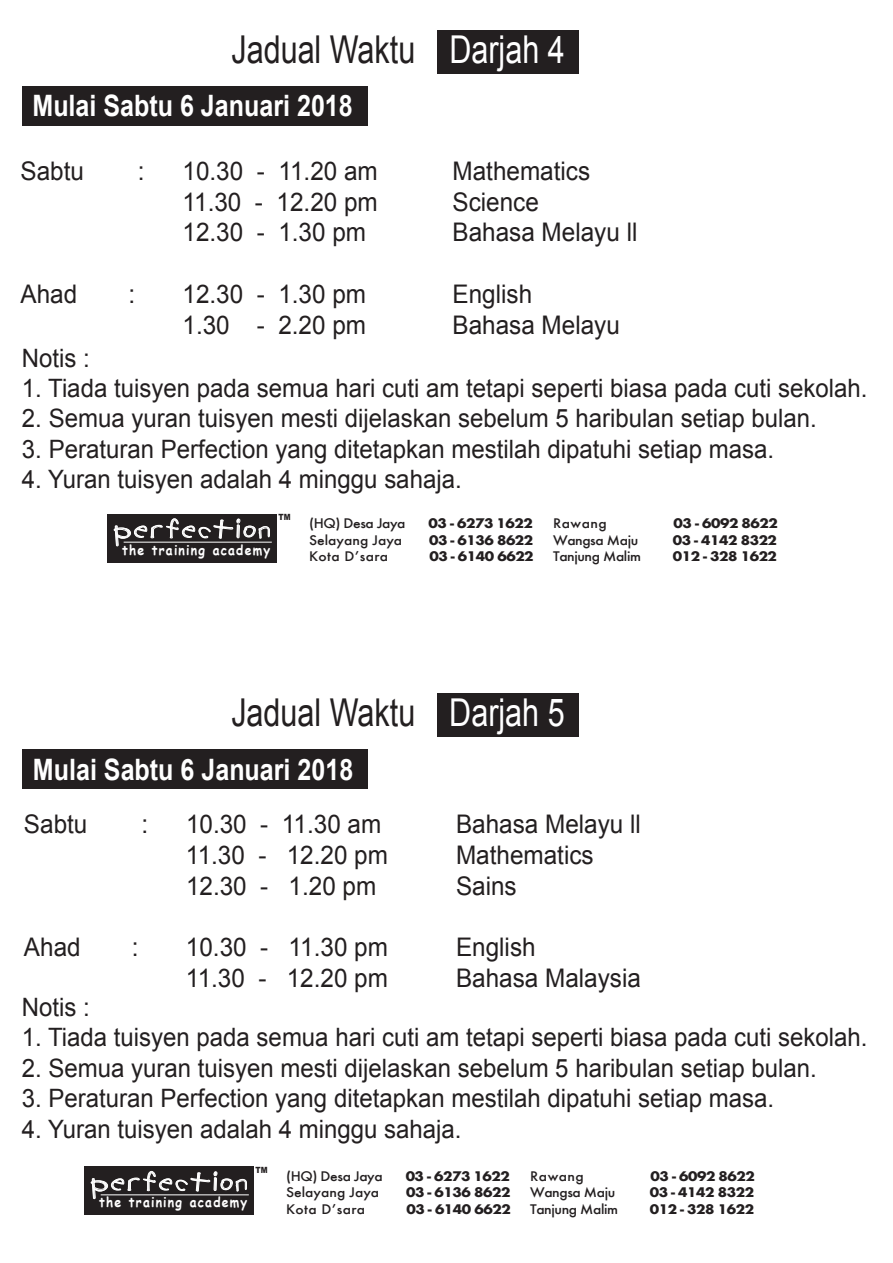
<style>
.page{position:relative;width:893px;height:1263px;background:#fff}
.page>*{position:absolute;margin:0;border:0;box-sizing:border-box;transform-origin:0 0}
.t1{font:38.4px "Arial";color:#231f20;scale:.8 1}
.t2{font:31.65px "FZ HAND22 EX";letter-spacing:.15em;color:#fff;scale:.89 1}
.t3{font:700 29.55px "Arial";color:#fff;scale:.85 1}
.t4{font:25.65px "Arial";color:#231f20;scale:.95 1}
.t5{font:25.35px "Arial";color:#231f20;scale:.95 1}
.t6{font:700 14.4px "Futura";letter-spacing:-.025em;color:#231f20;scale:1.08 1}
.t7{font:500 14.4px "Futura";letter-spacing:-.025em;color:#231f20;scale:1.08 1}
.t8{font:500 14.4px "Futura";letter-spacing:.005em;color:#231f20;scale:1.08 1}
.t9{font:500 14.4px "Futura";letter-spacing:.025em;color:#231f20;scale:1.08 1}
.t10{font:700 13.8px "Comic Sans MS";letter-spacing:.1em;color:#fff;scale:.89 1}
.t11{font:900 8.55px "Arial";color:#231f20;scale:.85 1}
.s1{color:#fff}
</style>
<div class="page">
<div style="left:437px;top:30px;width:142px;height:44px;background:#231f20"></div>
<div style="left:22px;top:87px;width:345px;height:39px;background:#231f20"></div>
<div style="left:108px;top:514px;width:169px;height:49px;background:#231f20"></div>
<svg style="left:113px;top:518px;width:158px;height:29px"></svg>
<hr style="left:124px;top:542px;width:148px;height:1px;background:#fff">
<div style="left:437px;top:693px;width:142px;height:44px;background:#231f20"></div>
<div style="left:22px;top:750px;width:345px;height:39px;background:#231f20"></div>
<div style="left:85px;top:1166px;width:169px;height:49px;background:#231f20"></div>
<svg style="left:90px;top:1170px;width:158px;height:30px"></svg>
<hr style="left:101px;top:1194px;width:148px;height:1px;background:#fff">
<h1 class="t1" style="left:231px;top:24px;width:418px">Jadual Waktu <span class="s1">Darjah 4</span></h1>
<p class="t3" style="left:32px;top:87px;width:378px">Mulai Sabtu 6 Januari 2018</p>
<p class="t4" style="left:20px;top:154px;width:68px">Sabtu</p>
<p class="t4" style="left:138px;top:154px;width:9px">:</p>
<p class="t4" style="left:183px;top:154px;width:207px">10.30 - 11.20 am</p>
<p class="t4" style="left:453px;top:154px;width:146px">Mathematics</p>
<p class="t4" style="left:182px;top:185px;width:207px">11.30 - 12.20 pm</p>
<p class="t4" style="left:452px;top:185px;width:92px">Science</p>
<p class="t4" style="left:182px;top:215px;width:195px">12.30 - 1.30 pm</p>
<p class="t4" style="left:452px;top:215px;width:196px">Bahasa Melayu ll</p>
<p class="t4" style="left:20px;top:277px;width:61px">Ahad</p>
<p class="t4" style="left:128px;top:277px;width:9px">:</p>
<p class="t4" style="left:182px;top:277px;width:195px">12.30 - 1.30 pm</p>
<p class="t4" style="left:452px;top:277px;width:85px">English</p>
<p class="t4" style="left:182px;top:308px;width:195px">1.30 - 2.20 pm</p>
<p class="t4" style="left:453px;top:308px;width:178px">Bahasa Melayu</p>
<p class="t5" style="left:22px;top:341px;width:73px">Notis :</p>
<p class="t5" style="left:22px;top:371px;width:891px">1. Tiada tuisyen pada semua hari cuti am tetapi seperti biasa pada cuti sekolah.</p>
<p class="t5" style="left:22px;top:402px;width:838px">2. Semua yuran tuisyen mesti dijelaskan sebelum 5 haribulan setiap bulan.</p>
<p class="t5" style="left:22px;top:432px;width:793px">3. Peraturan Perfection yang ditetapkan mestilah dipatuhi setiap masa.</p>
<p class="t5" style="left:22px;top:463px;width:464px">4. Yuran tuisyen adalah 4 minggu sahaja.</p>
<p class="t2" style="left:114px;top:512px;width:176px">perfection</p>
<p class="t10" style="left:122px;top:539px;width:168px">the training academy</p>
<p class="t11" style="left:278px;top:511px;width:16px">TM</p>
<p class="t7" style="left:309px;top:515px;width:91px">(HQ) Desa Jaya</p>
<p class="t6" style="left:429px;top:514px;width:98px">03 - 6273 1622</p>
<p class="t8" style="left:309px;top:531px;width:88px">Selayang Jaya</p>
<p class="t6" style="left:429px;top:531px;width:98px">03 - 6136 8622</p>
<p class="t9" style="left:309px;top:548px;width:75px">Kota D’sara</p>
<p class="t6" style="left:429px;top:548px;width:98px">03 - 6140 6622</p>
<p class="t7" style="left:553px;top:515px;width:51px">Rawang</p>
<p class="t6" style="left:674px;top:514px;width:98px">03 - 6092 8622</p>
<p class="t7" style="left:553px;top:531px;width:80px">Wangsa Maju</p>
<p class="t6" style="left:673px;top:531px;width:98px">03 - 4142 8322</p>
<p class="t7" style="left:553px;top:548px;width:83px">Tanjung Malim</p>
<p class="t6" style="left:673px;top:548px;width:98px">012 - 328 1622</p>
<h1 class="t1" style="left:231px;top:687px;width:418px">Jadual Waktu <span class="s1">Darjah 5</span></h1>
<p class="t3" style="left:33px;top:750px;width:378px">Mulai Sabtu 6 Januari 2018</p>
<p class="t4" style="left:24px;top:807px;width:68px">Sabtu</p>
<p class="t4" style="left:141px;top:807px;width:9px">:</p>
<p class="t4" style="left:186px;top:807px;width:207px">10.30 - 11.30 am</p>
<p class="t4" style="left:456px;top:807px;width:196px">Bahasa Melayu ll</p>
<p class="t4" style="left:186px;top:838px;width:214px">11.30 - 12.20 pm</p>
<p class="t4" style="left:456px;top:838px;width:146px">Mathematics</p>
<p class="t4" style="left:186px;top:869px;width:202px">12.30 - 1.20 pm</p>
<p class="t4" style="left:456px;top:869px;width:65px">Sains</p>
<p class="t4" style="left:24px;top:930px;width:61px">Ahad</p>
<p class="t4" style="left:132px;top:930px;width:9px">:</p>
<p class="t4" style="left:186px;top:930px;width:214px">10.30 - 11.30 pm</p>
<p class="t4" style="left:456px;top:930px;width:85px">English</p>
<p class="t4" style="left:186px;top:961px;width:214px">11.30 - 12.20 pm</p>
<p class="t4" style="left:456px;top:961px;width:196px">Bahasa Malaysia</p>
<p class="t5" style="left:22px;top:990px;width:73px">Notis :</p>
<p class="t5" style="left:22px;top:1021px;width:891px">1. Tiada tuisyen pada semua hari cuti am tetapi seperti biasa pada cuti sekolah.</p>
<p class="t5" style="left:22px;top:1051px;width:838px">2. Semua yuran tuisyen mesti dijelaskan sebelum 5 haribulan setiap bulan.</p>
<p class="t5" style="left:22px;top:1082px;width:793px">3. Peraturan Perfection yang ditetapkan mestilah dipatuhi setiap masa.</p>
<p class="t5" style="left:22px;top:1112px;width:464px">4. Yuran tuisyen adalah 4 minggu sahaja.</p>
<p class="t2" style="left:92px;top:1165px;width:176px">perfection</p>
<p class="t10" style="left:99px;top:1192px;width:168px">the training academy</p>
<p class="t11" style="left:255px;top:1163px;width:16px">TM</p>
<p class="t7" style="left:286px;top:1167px;width:91px">(HQ) Desa Jaya</p>
<p class="t6" style="left:406px;top:1167px;width:98px">03 - 6273 1622</p>
<p class="t8" style="left:286px;top:1184px;width:88px">Selayang Jaya</p>
<p class="t6" style="left:406px;top:1184px;width:98px">03 - 6136 8622</p>
<p class="t9" style="left:286px;top:1201px;width:75px">Kota D’sara</p>
<p class="t6" style="left:406px;top:1200px;width:98px">03 - 6140 6622</p>
<p class="t7" style="left:530px;top:1167px;width:51px">Rawang</p>
<p class="t6" style="left:651px;top:1167px;width:98px">03 - 6092 8622</p>
<p class="t7" style="left:530px;top:1184px;width:80px">Wangsa Maju</p>
<p class="t6" style="left:650px;top:1184px;width:98px">03 - 4142 8322</p>
<p class="t7" style="left:530px;top:1201px;width:83px">Tanjung Malim</p>
<p class="t6" style="left:650px;top:1200px;width:98px">012 - 328 1622</p>
</div>
